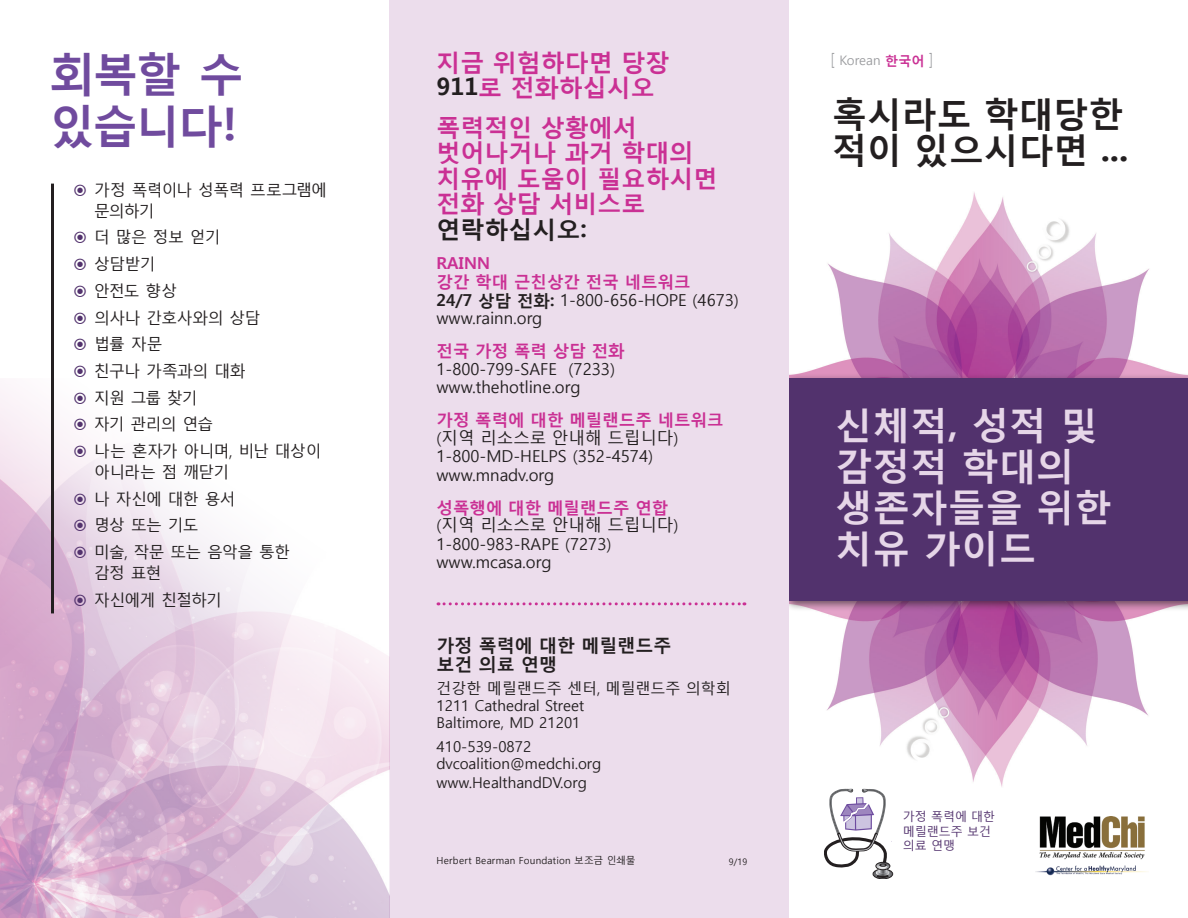
<style>
.page{position:relative;width:1188px;height:918px;background:#fff}
.page>*{position:absolute;margin:0;border:0;box-sizing:border-box;transform-origin:0 0}
.t1{font:700 45px/52.1px "Malgun Gothic";letter-spacing:-.045em;color:#704b9e}
.t2{font:700 37.2px/41.1px "Malgun Gothic";letter-spacing:.01em;color:#e6d6e8}
.t3{font:700 34.8px/35.5px "Malgun Gothic";color:#231f20}
.t4{font:700 24px/25.5px "Malgun Gothic";color:#ca3094}
.t5{font:700 24px "Malgun Gothic";color:#231f20}
.t6{font:700 18px/19.4px "Malgun Gothic";color:#231f20}
.t7{font:16.5px/18.5px "Malgun Gothic";color:#231f20}
.t8{font:700 16.5px "Malgun Gothic";color:#ca3094}
.t9{font:15.75px/26.7px "Malgun Gothic";letter-spacing:-.04em;color:#231f20}
.t10{font:15px/17.1px "Malgun Gothic";color:#231f20}
.t11{font:13.2px "Malgun Gothic";color:#9d9ea1}
.t12{font:12px/14.4px "Malgun Gothic";color:#52326d}
.t13{font:9.75px "Malgun Gothic";letter-spacing:.02em;color:#231f20}
.t14{font:9px "Malgun Gothic";color:#231f20}
.s1{color:#231f20}
.s2{font-weight:700;color:#ca3094}
.s3{font-weight:700}
.s4{font-size:16.8px}
</style>
<div class="page">
<img style="left:802px;top:192px;width:372px;height:181px">
<img style="left:822px;top:612px;width:332px;height:205px">
<div style="left:783px;top:373px;width:405px;height:239px;background:#231f20;opacity:.65"></div>
<div style="left:789px;top:378px;width:399px;height:223px;background:#52326d"></div>
<div style="left:389px;top:0;width:400px;height:918px;background:#ecddec"></div>
<svg style="left:824px;top:789px;width:79px;height:90px"></svg>
<svg style="left:438px;top:602px;width:307px;height:3px"></svg>
<img style="left:0;top:387px;width:389px;height:531px">
<hr style="left:51px;top:184px;width:3px;height:429px;background:#231f20">
<img style="left:1036px;top:817px;width:112px;height:59px">
<svg style="left:75px;top:392px;width:11px;height:12px"></svg>
<svg style="left:75px;top:419px;width:11px;height:11px"></svg>
<svg style="left:75px;top:445px;width:11px;height:12px"></svg>
<svg style="left:74px;top:493px;width:12px;height:12px"></svg>
<svg style="left:74px;top:520px;width:12px;height:11px"></svg>
<svg style="left:74px;top:547px;width:12px;height:11px"></svg>
<svg style="left:74px;top:594px;width:12px;height:12px"></svg>
<h1 class="t1" style="left:50px;top:46px;width:195px">회복할 수 있습니다!</h1>
<p class="t9" style="left:94px;top:180px;width:234px;line-height:21px">가정 폭력이나 성폭력 프로그램에 문의하기</p>
<p class="t9" style="left:94px;top:225px;width:229px">더 많은 정보 얻기<br>상담받기<br>안전도 향상<br>의사나 간호사와의 상담<br>법률 자문<br>친구나 가족과의 대화<br>지원 그룹 찾기<br>자기 관리의 연습<br>나는 혼자가 아니며, 비난 대상이</p>
<p class="t9" style="left:94px;top:459px;width:198px">아니라는 점 깨닫기<br>나 자신에 대한 용서<br>명상 또는 기도<br>미술, 작문 또는 음악을 통한</p>
<p class="t9" style="left:94px;top:560px;width:129px">감정 표현 자신에게 친절하기</p>
<h3 class="t4" style="left:436px;top:49px;width:234px">지금 위험하다면 당장<br><span class="s1">911</span>로 전화하십시오</h3>
<h3 class="t4" style="left:436px;top:114px;width:282px">폭력적인 상황에서 벗어나거나 과거 학대의 치유에 도움이 필요하시면 전화 상담 서비스로</h3>
<h3 class="t5" style="left:436px;top:214px;width:152px">연락하십시오:</h3>
<p class="t7" style="left:436px;top:254px;width:304px"><span class="s2">RAINN<br>강간 학대 근친상간 전국 네트워크<br></span><span class="s3">24/7 상담 전화:</span> 1-800-656-HOPE (4673) www.rainn.org</p>
<p class="t8" style="left:436px;top:341px;width:190px">전국 가정 폭력 상담 전화</p>
<p class="t7" style="left:436px;top:360px;width:180px">1-800-799-SAFE (7233) www.thehotline.org</p>
<p class="t8" style="left:436px;top:410px;width:289px">가정 폭력에 대한 메릴랜드주 네트워크</p>
<p class="t7" style="left:436px;top:429px;width:243px">(지역 리소스로 안내해 드립니다)<br>1-800-MD-HELPS (352-4574) www.mnadv.org</p>
<p class="t8" style="left:436px;top:497px;width:233px">성폭행에 대한 메릴랜드주 연합</p>
<p class="t7" style="left:436px;top:516px;width:243px">(지역 리소스로 안내해 드립니다)<br>1-800-983-RAPE (7273) www.mcasa.org</p>
<p class="t6" style="left:436px;top:635px;width:237px">가정 폭력에 대한 메릴랜드주 보건 의료 연맹</p>
<p class="t10" style="left:436px;top:681px;width:296px">건강한 메릴랜드주 센터, 메릴랜드주 의학회<br>1211 Cathedral Street<br>Baltimore, MD 21201</p>
<p class="t10" style="left:436px;top:739px;width:166px">410-539-0872 dvcoalition@medchi.org</p>
<p class="t10" style="left:436px;top:774px;width:152px">www.HealthandDV.org</p>
<p class="t13" style="left:436px;top:855px;width:201px">Herbert Bearman Foundation 보조금 인쇄물</p>
<p class="t14" style="left:729px;top:857px;width:20px">9/19</p>
<p class="t11" style="left:831px;top:53px;width:104px"><span class="s4">[</span> Korean <span class="s2">한국어</span> <span class="s4">]</span></p>
<h3 class="t3" style="left:832px;top:95px;width:298px">혹시라도 학대당한 적이 있으시다면 ...</h3>
<h2 class="t2" style="left:835px;top:403px;width:278px">신체적, 성적 및 감정적 학대의 생존자들을 위한 치유 가이드</h2>
<p class="t12" style="left:903px;top:810px;width:94px">가정 폭력에 대한 메릴랜드주 보건 의료 연맹</p>
</div>
